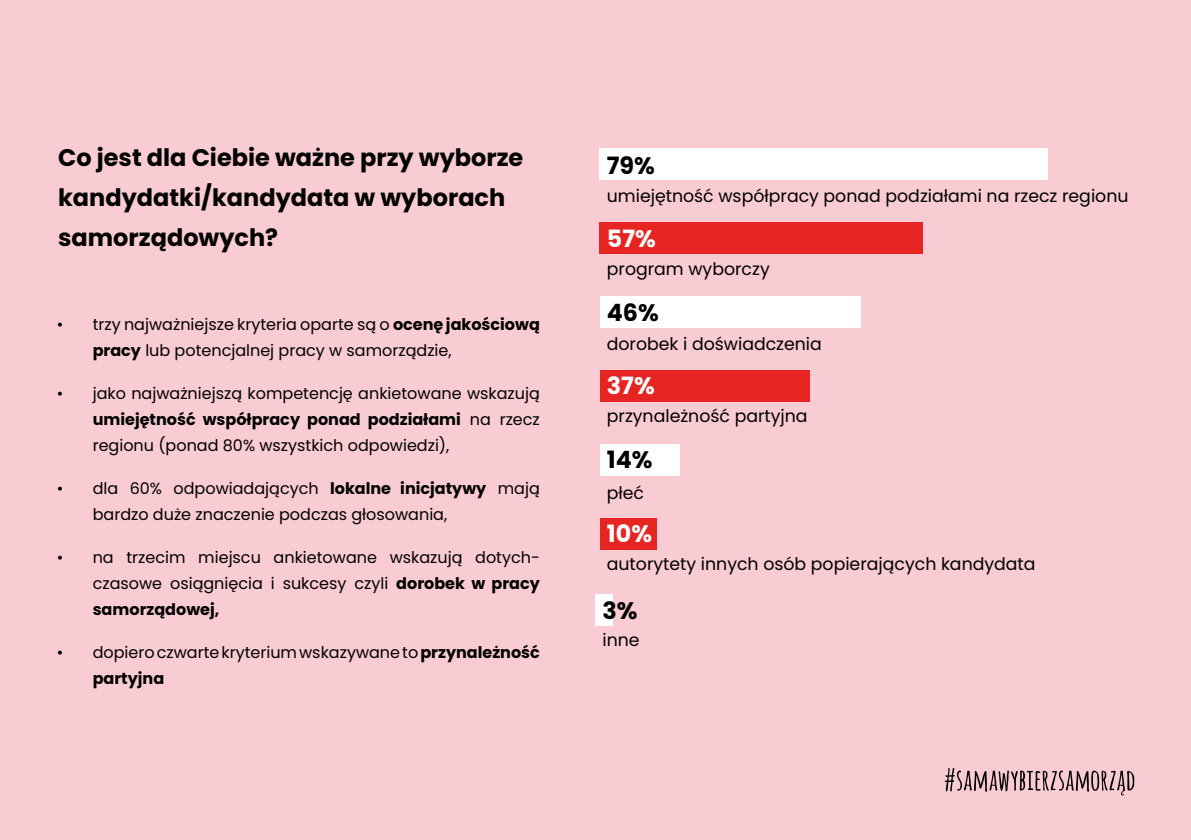
<style>
.page{position:relative;width:1191px;height:840px;background:#fff}
.page>*{position:absolute;margin:0;border:0;box-sizing:border-box;transform-origin:0 0}
.t1{font:700 24px/40px "Poppins";color:#000}
.t2{font:700 23.8px "Poppins";color:#000}
.t3{font:700 23.8px "Poppins";color:#fff}
.t4{font:17.4px "Poppins";color:#000}
.t5{font:16px/26px "Poppins";color:#000}
.s1{font-weight:700}
</style>
<div class="page">
<div style="left:0;top:0;width:1191px;height:839px;background:#f9cbd2"></div>
<svg style="left:944px;top:768px;width:190px;height:27px"></svg>
<div style="left:600px;top:149px;width:447px;height:31px;background:#fff"></div>
<div style="left:600px;top:222px;width:323px;height:31px;background:#e62421"></div>
<div style="left:600px;top:296px;width:260px;height:31px;background:#fff"></div>
<div style="left:600px;top:370px;width:209px;height:31px;background:#e62421"></div>
<div style="left:600px;top:444px;width:79px;height:31px;background:#fff"></div>
<div style="left:600px;top:517px;width:56px;height:31px;background:#e62421"></div>
<div style="left:595px;top:593px;width:17px;height:31px;background:#fff"></div>
<h1 class="t1" style="left:58px;top:138px;width:467px">Co jest dla Ciebie ważne przy wyborze kandydatki/kandydata w wyborach samorządowych?</h1>
<h2 class="t2" style="left:607px;top:152px;width:50px">79%</h2>
<p class="t4" style="left:607px;top:185px;width:523px">umiejętność współpracy ponad podziałami na rzecz regionu</p>
<h2 class="t3" style="left:607px;top:225px;width:50px">57%</h2>
<p class="t5" style="left:93px;top:311px;width:449px;text-indent:-36px">• trzy najważniejsze kryteria oparte są o <span class="s1">ocenę jakościową pracy</span> lub potencjalnej pracy w samorządzie,</p>
<p class="t5" style="left:93px;top:380px;width:449px;text-align:justify;text-indent:-36px">• jako najważniejszą kompetencję ankietowane wskazują <span class="s1">umiejętność współpracy ponad podziałami</span> na rzecz regionu (ponad 80% wszystkich odpowiedzi),</p>
<p class="t5" style="left:93px;top:475px;width:449px;text-indent:-36px">• dla 60% odpowiadających <span class="s1">lokalne inicjatywy</span> mają bardzo duże znaczenie podczas głosowania,</p>
<p class="t5" style="left:93px;top:544px;width:449px;text-align:justify;text-indent:-36px">• na trzecim miejscu ankietowane wskazują dotych&shy;czasowe osiągnięcia i sukcesy czyli <span class="s1">dorobek w pracy samorządowej,</span></p>
<p class="t5" style="left:93px;top:639px;width:449px;text-indent:-36px">• dopiero czwarte kryterium wskazywane to <span class="s1">przynależność partyjna</span></p>
<p class="t4" style="left:607px;top:258px;width:164px">program wyborczy</p>
<h2 class="t2" style="left:607px;top:299px;width:53px">46%</h2>
<p class="t4" style="left:607px;top:334px;width:217px">dorobek i doświadczenia</p>
<h2 class="t3" style="left:607px;top:372px;width:49px">37%</h2>
<p class="t4" style="left:607px;top:406px;width:202px">przynależność partyjna</p>
<h2 class="t2" style="left:607px;top:446px;width:47px">14%</h2>
<p class="t4" style="left:607px;top:482px;width:39px">płeć</p>
<h2 class="t3" style="left:607px;top:519px;width:47px">10%</h2>
<p class="t4" style="left:607px;top:553px;width:430px">autorytety innych osób popierających kandydata</p>
<h2 class="t2" style="left:602px;top:596px;width:37px">3%</h2>
<p class="t4" style="left:602px;top:629px;width:39px">inne</p>
</div>
